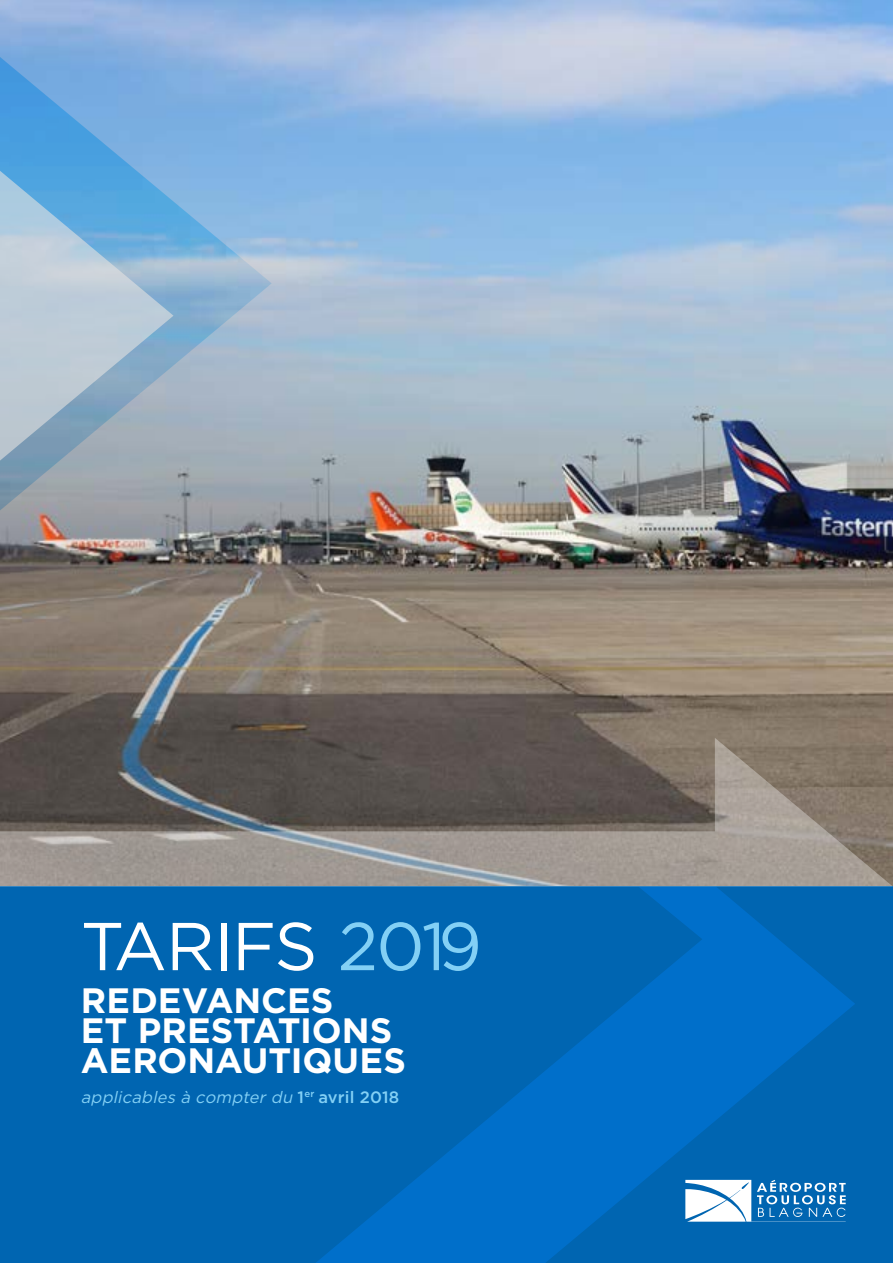
<style>
.page{position:relative;width:893px;height:1263px;background:#fff}
.page>*{position:absolute;margin:0;border:0;box-sizing:border-box;transform-origin:0 0}
.t1{font:67.5px "Gotham";letter-spacing:-.03em;color:#fff}
.t2{font:700 35.25px/30px "Gotham";color:#fff}
.t3{font:italic 16.5px "Gotham";color:#83d0f5}
.s1{color:#83d0f5}
.s2{font-weight:500;font-style:normal}
</style>
<div class="page">
<img style="left:272px;top:0;width:621px;height:738px">
<div style="left:0;top:887px;width:893px;height:376px;background:#0065b1"></div>
<svg style="left:0;top:0;width:272px;height:738px;background:#8396a9"></svg>
<svg style="left:316px;top:887px;width:539px;height:376px"></svg>
<svg style="left:0;top:167px;width:174px;height:297px;background:#9bbad1"></svg>
<svg style="left:0;top:738px;width:893px;height:149px;background:#7a746f"></svg>
<svg style="left:757px;top:1180px;width:89px;height:37px"></svg>
<hr style="left:751px;top:1221px;width:95px;height:1px;background:#fff">
<svg style="left:685px;top:1180px;width:66px;height:42px;background:#d8e7f3"></svg>
<h1 class="t1" style="left:81px;top:903px;width:403px">TARIFS <span class="s1">2019</span></h1>
<p class="t2" style="left:81px;top:984px;width:327px">REDEVANCES<br>ET PRESTATIONS<br>AERONAUTIQUES</p>
<p class="t3" style="left:81px;top:1086px;width:320px">applicables à compterdu <span class="s2">1</span> <sup>e</sup> <sup>r</sup> <span class="s2">a v r i l 2 0 1 8</span></p>
</div>
